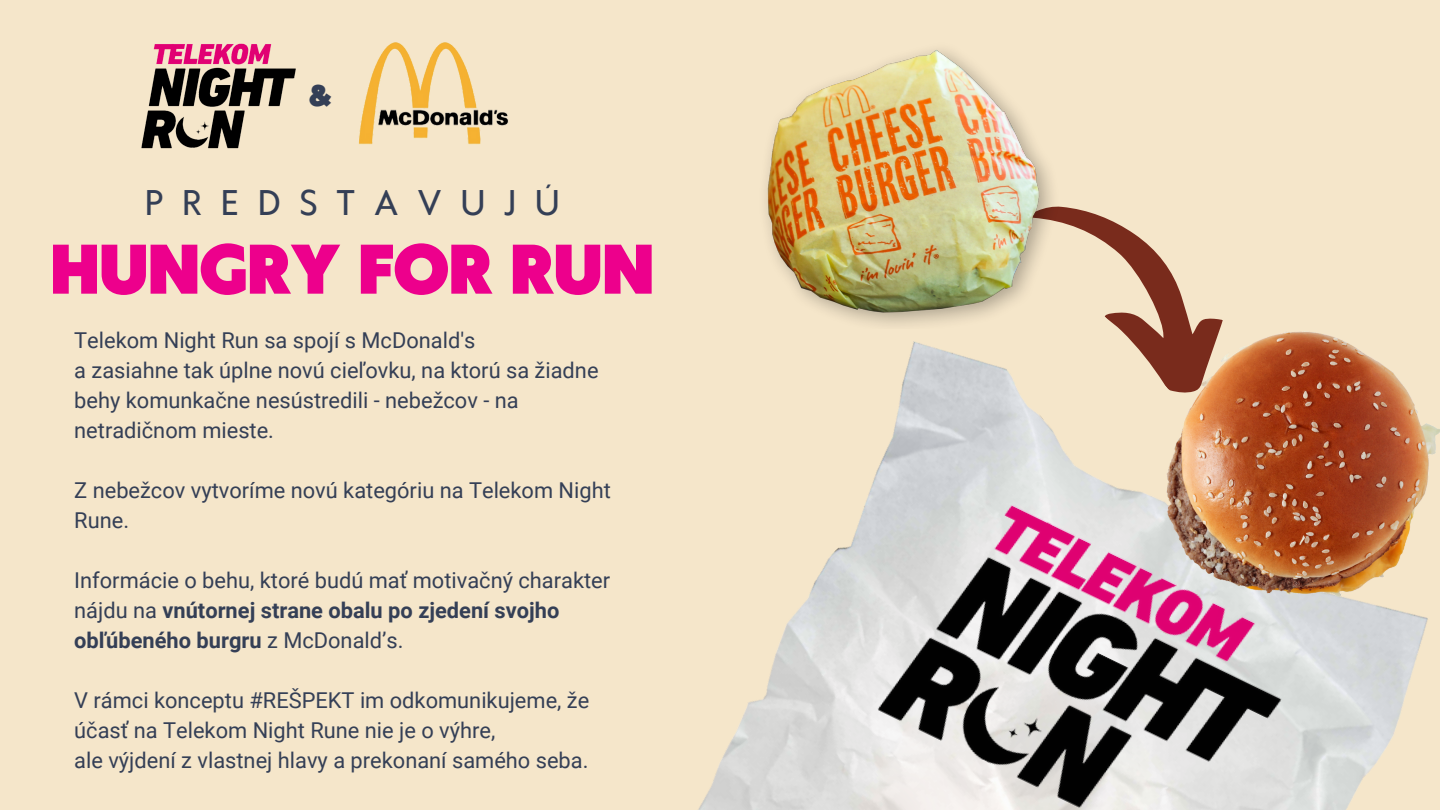
<style>
.page{position:relative;width:1440px;height:810px;background:#f5e6ca}
.page>*{position:absolute;margin:0;border:0;box-sizing:border-box;transform-origin:0 0}
.t1{font:900 65.7px "Klein Text";color:#ed008c}
.t2{font:33.5px "Klein Text";letter-spacing:.56em;color:#343f56}
.t3{font:900 28px "Klein Text";color:#343f56}
.t4{font:21.8px/30px "Roboto";color:#343f56}
.s1{font-weight:700}
</style>
<div class="page">
<img style="left:358px;top:42px;width:151px;height:103px">
<img style="left:698px;top:341px;width:730px;height:469px">
<img style="left:1152px;top:331px;width:288px;height:277px">
<svg style="left:1022px;top:206px;width:225px;height:199px"></svg>
<img style="left:765px;top:49px;width:296px;height:279px">
<img style="left:141px;top:43px;width:155px;height:106px">
<img style="left:827px;top:440px;width:515px;height:370px">
<p class="t3" style="left:309px;top:81px;width:23px">&amp;</p>
<h2 class="t2" style="left:145px;top:186px;width:417px">PREDSTAVUJÚ</h2>
<h1 class="t1" style="left:51px;top:236px;width:605px">HUNGRY FOR RUN</h1>
<p class="t4" style="left:74px;top:325px;width:526px">Telekom Night Run sa spojí s McDonald's<br>a zasiahne tak úplne novú cieľovku, na ktorú sa žiadne behy komunkačne nesústredili - nebežcov - na netradičnom mieste.</p>
<p class="t4" style="left:74px;top:475px;width:538px">Z nebežcov vytvoríme novú kategóriu na Telekom Night<br>Rune.</p>
<p class="t4" style="left:74px;top:565px;width:537px">Informácie o behu, ktoré budú mať motivačný charakter nájdu na <span class="s1">vnútornej strane obalu po zjedení svojho obľúbeného burgru</span> z McDonald’s.</p>
<p class="t4" style="left:74px;top:685px;width:517px">V rámci konceptu #REŠPEKT im odkomunikujeme, že účasť na Telekom Night Rune nie je o výhre,<br>ale výjdení z vlastnej hlavy a prekonaní samého seba.</p>
</div>
